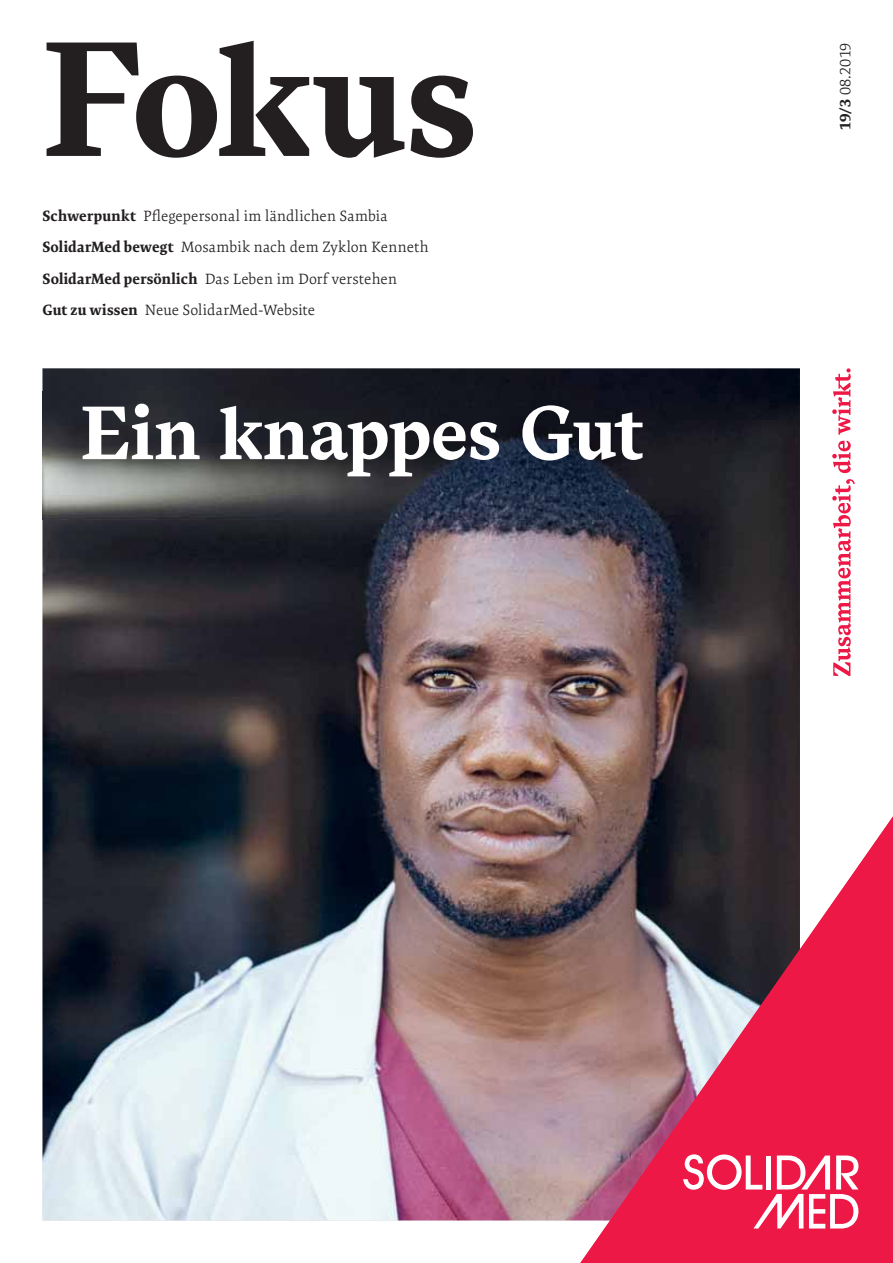
<style>
.page{position:relative;width:893px;height:1263px;background:#fff}
.page>*{position:absolute;margin:0;border:0;box-sizing:border-box;transform-origin:0 0}
.t1{font:700 162px "Messina Serif";letter-spacing:-.02em;color:#231f20}
.t2{font:700 75px "Messina Serif";letter-spacing:-.01em;color:#fff}
.t3{font:300 15px/31.5px "Expo Serif Pro";letter-spacing:.005em;color:#231f20}
.s1{font-weight:700}
</style>
<div class="page">
<img style="left:43px;top:368px;width:757px;height:852px">
<img style="left:42px;top:392px;width:611px;height:127px">
<svg style="left:571px;top:798px;width:229px;height:423px;background:#6e595a"></svg>
<svg style="left:580px;top:816px;width:313px;height:447px;background:#b14860"></svg>
<svg style="left:683px;top:1154px;width:177px;height:74px"></svg>
<svg style="left:832px;top:479px;width:23px;height:197px"></svg>
<svg style="left:832px;top:441px;width:19px;height:32px"></svg>
<svg style="left:832px;top:368px;width:19px;height:67px"></svg>
<h1 class="t1" style="left:43px;top:41px;width:437px">Fokus</h1>
<p class="t3" style="left:43px;top:200px;width:388px"><span class="s1">Schwerpunkt</span> Pflegepersonal im ländlichen Sambia <span class="s1">SolidarMed bewegt</span> Mosambik nach dem Zyklon Kenneth <span class="s1">SolidarMed persönlich</span> Das Leben im Dorf verstehen<br><span class="s1">Gut zu wissen</span> Neue SolidarMed-Website</p>
<h2 class="t2" style="left:81px;top:406px;width:564px">Ein knappes Gut</h2>
<p class="t3" style="left:830px;top:130px;width:89px;rotate:-90deg"><span class="s1">19/3</span> 08.2019</p>
</div>
